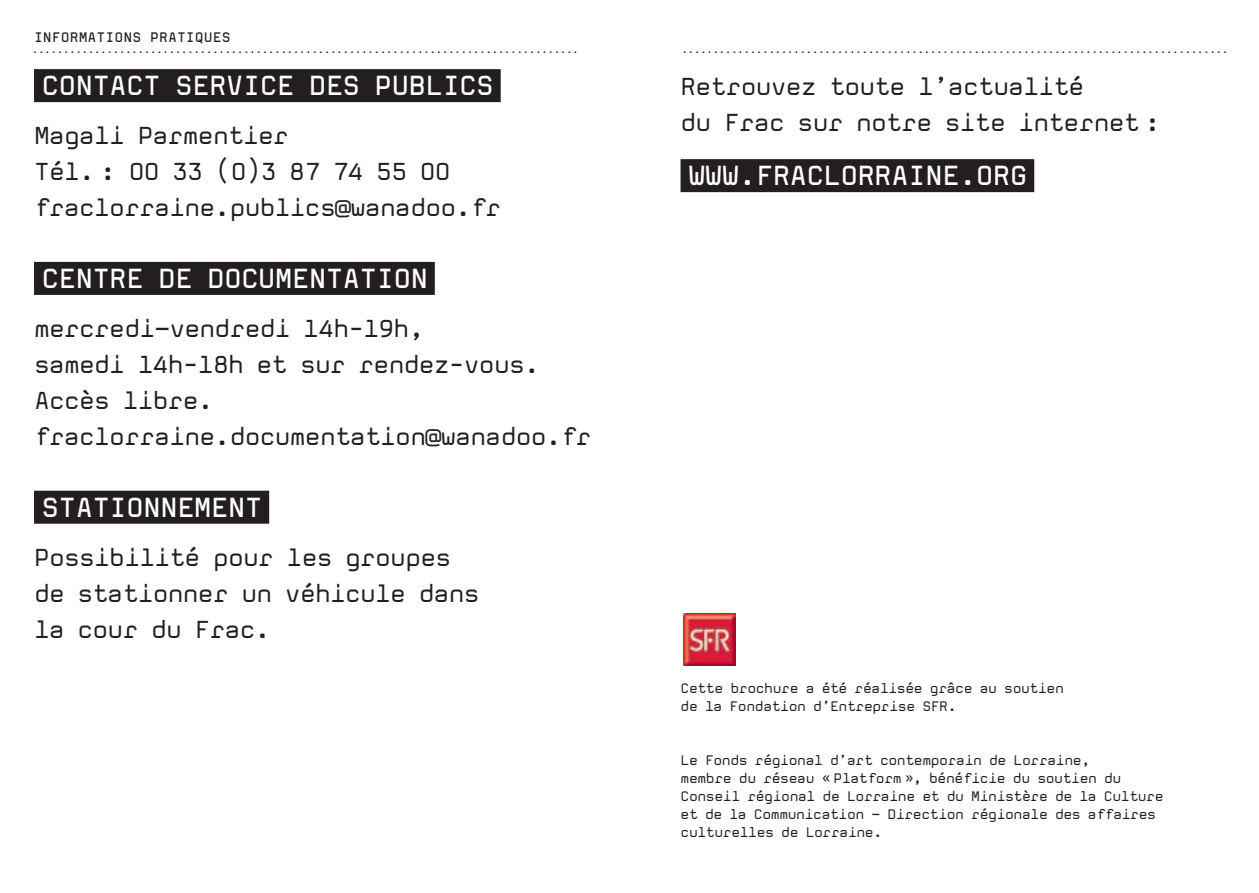
<style>
.page{position:relative;width:1259px;height:893px;background:#fff}
.page>*{position:absolute;margin:0;border:0;box-sizing:border-box;transform-origin:0 0}
.t1{font:700 27px "Mono";letter-spacing:-.035em;color:#fff}
.t2{font:24px/36px "Mono";letter-spacing:-.035em;color:#231f20}
.t3{font:13.5px/18px "Mono";letter-spacing:-.035em;color:#231f20}
.t4{font:700 13.5px "Mono";color:#231f20}
.t5{font:8.4px "Mono";color:#231f1f}
</style>
<div class="page">
<div style="left:680px;top:159px;width:354px;height:33px;background:#231f1f"></div>
<img style="left:684px;top:613px;width:51px;height:52px">
<div style="left:34px;top:69px;width:467px;height:33px;background:#231f1f"></div>
<div style="left:34px;top:262px;width:401px;height:33px;background:#231f1f"></div>
<div style="left:34px;top:491px;width:235px;height:33px;background:#231f1f"></div>
<p class="t4" style="left:34px;top:28px;width:198px">I NFORMATIONS PRATIQUES</p>
<p class="t5" style="left:33px;top:45px;width:547px">........................................................................................</p>
<p class="t1" style="left:42px;top:68px;width:454px">CONTACT SERVICE DES PUBLICS</p>
<p class="t2" style="left:34px;top:117px;width:469px">Magali Parmentier<br>Tél. : 00 33 (0)3 87 74 55 00 fraclorraine.publics@wanadoo.fr</p>
<p class="t1" style="left:42px;top:261px;width:388px">CENTRE DE DOCUMENTATION</p>
<p class="t2" style="left:34px;top:310px;width:559px">mercredi–vendredi 14h-19h,<br>samedi 14h-18h et sur rendez-vous.<br>Accès libre. fraclorraine.documentation@wanadoo.fr</p>
<p class="t1" style="left:42px;top:490px;width:152px">STATIONNEME</p>
<p class="t1" style="left:228px;top:490px;width:36px">NT</p>
<p class="t2" style="left:34px;top:538px;width:447px">Possibilité pour les groupes de stationner un véhicule dans la cour du Frac.</p>
<p class="t5" style="left:682px;top:45px;width:547px">........................................................................................</p>
<p class="t2" style="left:680px;top:68px;width:482px">Retrouvez toute l’actualité<br>du Frac sur notre site internet :</p>
<p class="t1" style="left:688px;top:158px;width:336px">WWW.FRACLORRA INE .ORG</p>
<p class="t3" style="left:680px;top:679px;width:385px">Cette brochure a été réalisée grâce au soutien de la Fondation d’Entreprise SFR.</p>
<p class="t3" style="left:680px;top:751px;width:485px">Le Fonds régional d’art contem-porain de Lorraine,<br>membre du réseau « Platform », bénéficie du soutien du Conseil régional de Lorraine et du Ministère de la Culture et de la Communi-cation – Direction régionale des affaires culturelles de Lorraine.</p>
</div>
